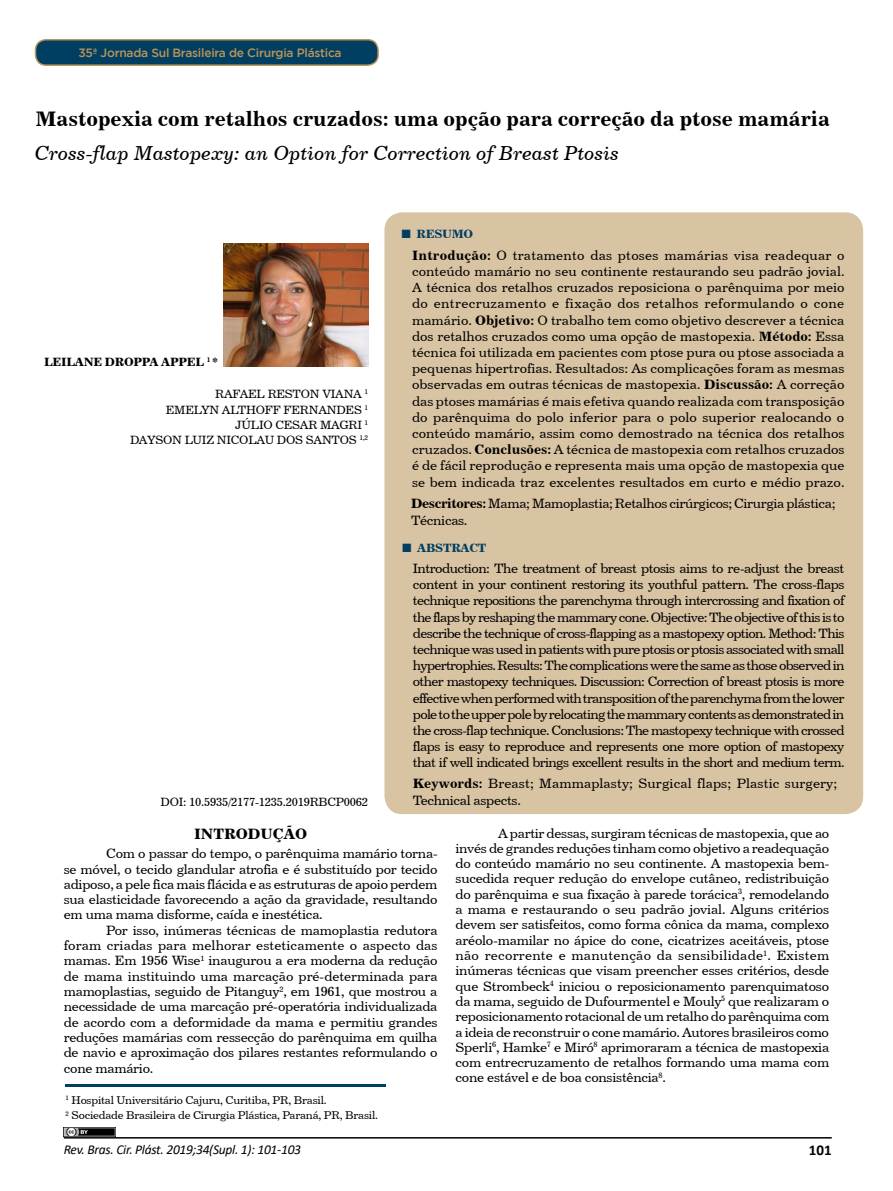
<style>
.page{position:relative;width:893px;height:1191px;background:#fff}
.page>*{position:absolute;margin:0;border:0;box-sizing:border-box;transform-origin:0 0}
.t1{font:21px "Century 731 BT Bold A";color:#000}
.t2{font:20.25px "Century 731 BT Italic A";color:#000}
.t3{font:15px "Century 731 BT Bold A";color:#000}
.t4{font:700 15px "Calibri";color:#000}
.t5{font:13.5px/15.3px "Century 731 BT Roman A";letter-spacing:-.02em;color:#000;text-align:justify}
.t6{font:13.5px/16.2px "Century 731 BT Roman A";letter-spacing:.005em;color:#000}
.t7{font:italic 13.5px "Calibri";letter-spacing:-.02em;color:#000}
.t8{font:12px/15.3px "Century 731 BT Roman A";letter-spacing:-.02em;color:#000;text-align:right}
.t9{font:500 12px "Gotham";letter-spacing:-.02em;color:#ba945a}
.t10{font:12px "Century 731 BT Bold A";letter-spacing:-.02em;color:#000}
.t11{font:12px "Century 731 BT Bold A";letter-spacing:-.02em;color:#003e62}
.t12{font:11.25px/15.3px "Century 731 BT Roman A";letter-spacing:-.02em;color:#000}
.s1{font-family:"Times New Roman";font-weight:700;font-size:18px}
.s2{font-family:"Century 731 BT Bold A"}
</style>
<div class="page">
<hr style="left:64px;top:1137px;width:768px;height:1px;background:#000">
<div style="left:384px;top:212px;width:479px;height:602px;background:#d8c3a2;border-radius:18px"></div>
<hr style="left:66px;top:1084px;width:320px;height:3px;background:#003e62">
<div style="left:36px;top:40px;width:342px;height:25px;background:#003e62;border-radius:10px"></div>
<div style="left:35px;top:39px;width:344px;height:27px;border:2px solid #ba945a;border-radius:10px"></div>
<img style="left:224px;top:243px;width:144px;height:123px">
<img style="left:64px;top:1127px;width:51px;height:9px">
<p class="t9" style="left:78px;top:46px;width:265px">35ª Jornada Sul Brasileira de Cirurgia Plástica</p>
<h1 class="t1" style="left:35px;top:106px;width:796px">Mastopexia com retalhos cruzados: uma opção para correção da ptose mamária</h1>
<h2 class="t2" style="left:35px;top:141px;width:586px">Cross-flap Mastopexy: an Option for Correction of Breast Ptosis</h2>
<p class="t10" style="left:44px;top:354px;width:175px">LEILANE DROPPA APPEL <sup>1</sup> *</p>
<p class="t8" style="left:130px;top:386px;width:240px">RAFAEL RESTON VIANA <sup>1<br></sup>EMELYN ALTHOFF FERNANDES <sup>1<br></sup>JÚLIO CESAR MAGRI <sup>1<br></sup>DAYSON LUIZ NICOLAU DOS SANTOS <sup>1,2</sup></p>
<p class="t8" style="left:161px;top:793px;width:209px">DOI: 10.5935/2177-1235.2019RBCP0062</p>
<p class="t11" style="left:401px;top:227px;width:74px"><span class="s1">■</span> RESUMO</p>
<p class="t5" style="left:412px;top:247px;width:434px;line-height:16.2px"><span class="s2">Introdução:</span> O tratamento das ptoses mamárias visa readequar o conteúdo mamário no seu continente restaurando seu padrão jovial.<br>A técnica dos retalhos cruzados reposiciona o parênquima por meio do entrecruzamento e fixação dos retalhos reformulando o cone mamário. <span class="s2">Objetivo:</span> O trabalho tem como objetivo descrever a técnica dos retalhos cruzados como uma opção de mastopexia. <span class="s2">Método:</span> Essa técnica foi utilizada em pacientes com ptose pura ou ptose associada a pequenas hipertrofias. Resultados: As complicações foram as mesmas observadas em outras técnicas de mastopexia. <span class="s2">Discussão:</span> A correção das ptoses mamárias é mais efetiva quando realizada com transposição do parênquima do polo inferior para o polo superior realocando o conteúdo mamário, assim como demostrado na técnica dos retalhos cruzados. <span class="s2">Conclusões:</span> A técnica de mastopexia com retalhos cruzados é de fácil reprodução e representa mais uma opção de mastopexia que se bem indicada traz excelentes resultados em curto e médio prazo.</p>
<p class="t5" style="left:411px;top:495px;width:426px;line-height:16.2px"><span class="s2">Descritores:</span> Mama; Mamoplastia; Retalhos cirúrgicos; Cirurgia plástica;<br>Técnicas.</p>
<p class="t11" style="left:402px;top:540px;width:86px"><span class="s1">■</span> ABSTRACT</p>
<p class="t5" style="left:413px;top:560px;width:433px;line-height:16.2px">Introduction: The treatment of breast ptosis aims to re-adjust the breast content in your continent restoring its youthful pattern. The cross-flaps technique repositions the parenchyma through intercrossing and fixation of the flaps by reshaping the mammary cone. Objective: The objective of this is to describe the technique of cross-flapping as a mastopexy option. Method: This technique was used in patients with pure ptosis or ptosis associated with small hypertrophies. Results: The complications were the same as those observed in other mastopexy techniques. Discussion: Correction of breast ptosis is more effective when performed with transposition of the parenchyma from the lower pole to the upper pole by relocating the mammary contents as demonstrated in the cross-flap technique. Conclusions: The mastopexy technique with crossed flaps is easy to reproduce and represents one more option of mastopexy that if well indicated brings excellent results in the short and medium term.</p>
<p class="t6" style="left:413px;top:775px;width:426px"><span class="s2">Keywords:</span> Breast; Mammaplasty; Surgical flaps; Plastic surgery;<br>Technical aspects.</p>
<p class="t3" style="left:194px;top:824px;width:115px">INTRODUÇÃO</p>
<p class="t5" style="left:64px;top:845px;width:375px;text-indent:43px">Com o passar do tempo, o parênquima mamário torna&shy;se móvel, o tecido glandular atrofia e é substituído por tecido adiposo, a pele fica mais flácida e as estruturas de apoio perdem sua elasticidade favorecendo a ação da gravidade, resultando em uma mama disforme, caída e inestética.</p>
<p class="t5" style="left:64px;top:922px;width:375px;text-indent:43px">Por isso, inúmeras técnicas de mamoplastia redutora foram criadas para melhorar esteticamente o aspecto das mamas. Em 1956 Wise<sup>1</sup> inaugurou a era moderna da redução de mama instituindo uma marcação pré-determinada para mamoplastias, seguido de Pitanguy<sup>2</sup>, em 1961, que mostrou a necessidade de uma marcação pré-operatória individualizada de acordo com a deformidade da mama e permitiu grandes reduções mamárias com ressecção do parênquima em quilha de navio e aproximação dos pilares restantes reformulando o cone mamário.</p>
<p class="t12" style="left:66px;top:1092px;width:314px"><sup>1</sup> Hospital Universitário Cajuru, Curitiba, PR, Brasil.<br><sup>2</sup> Sociedade Brasileira de Cirurgia Plástica, Paraná, PR, Brasil.</p>
<p class="t5" style="left:456px;top:825px;width:375px;text-indent:43px">A partir dessas, surgiram técnicas de mastopexia, que ao invés de grandes reduções tinham como objetivo a readequação do conteúdo mamário no seu continente. A mastopexia bem&shy;sucedida requer redução do envelope cutâneo, redistribuição do parênquima e sua fixação à parede torácica<sup>3</sup>, remodelando a mama e restaurando o seu padrão jovial. Alguns critérios devem ser satisfeitos, como forma cônica da mama, complexo aréolo-mamilar no ápice do cone, cicatrizes aceitáveis, ptose não recorrente e manutenção da sensibilidade<sup>1</sup>. Existem inúmeras técnicas que visam preencher esses critérios, desde que Strombeck<sup>4</sup> iniciou o reposicionamento parenquimatoso da mama, seguido de Dufourmentel e Mouly<sup>5</sup> que realizaram o reposicionamento rotacional de um retalho do parênquima com a ideia de reconstruir o cone mamário. Autores brasileiros como Sperli<sup>6</sup>, Hamke<sup>7</sup> e Miró<sup>8</sup> aprimoraram a técnica de mastopexia com entrecruzamento de retalhos formando uma mama com cone estável e de boa consistência<sup>8</sup>.</p>
<p class="t7" style="left:64px;top:1140px;width:239px">Rev. Bras. Cir. Plást. 2019;34(Supl. 1): 101-103</p>
<p class="t4" style="left:809px;top:1139px;width:24px">101</p>
</div>
